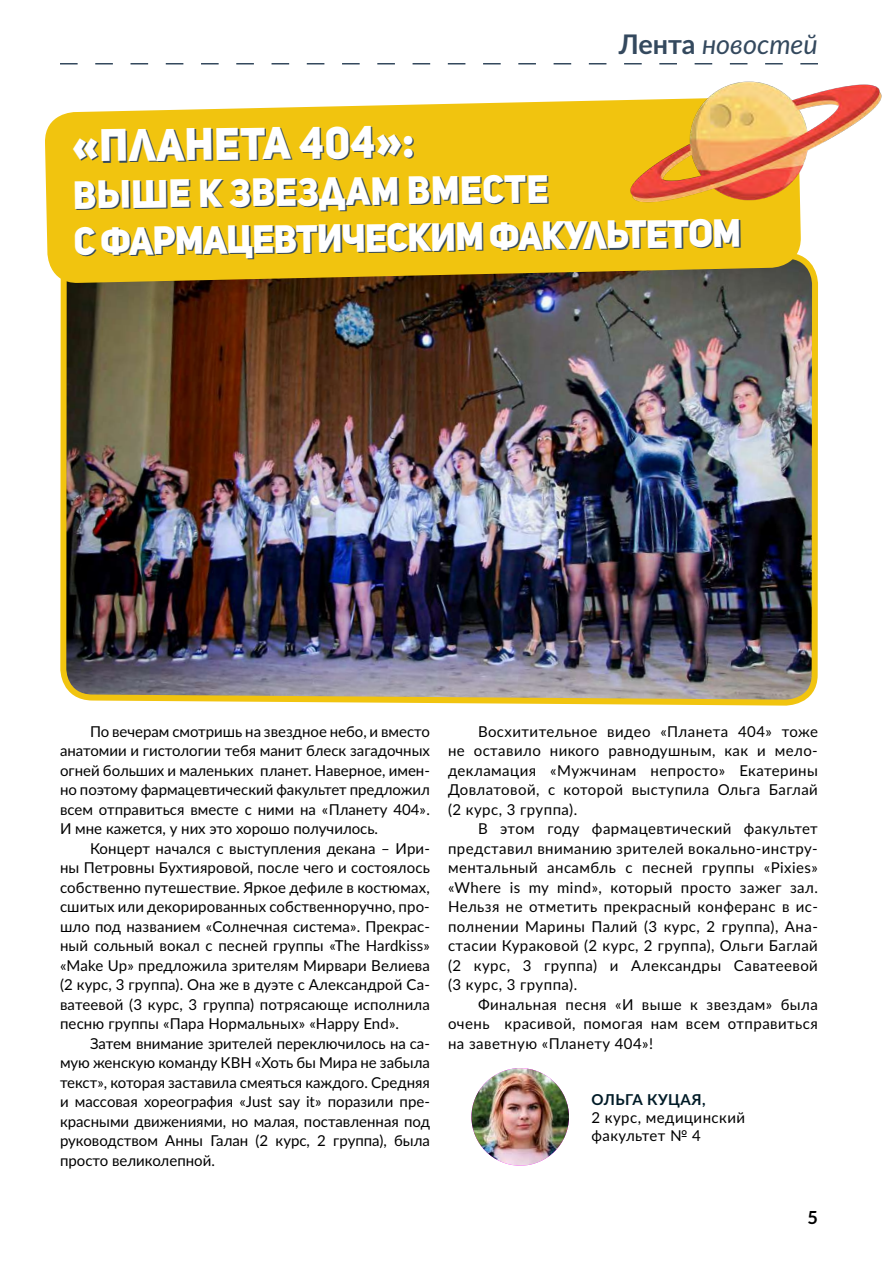
<style>
.page{position:relative;width:893px;height:1263px;background:#fff}
.page>*{position:absolute;margin:0;border:0;box-sizing:border-box;transform-origin:0 0}
.t1{font:45px "Uni Sans Heavy CAPS";color:#fff;scale:.96 1}
.t2{font:39px/47.2px "Uni Sans Heavy CAPS";color:#fff;scale:.96 1}
.t3{font:italic 27px "Lato";color:#34495e}
.t4{font:700 18px "Lato";color:#000}
.t5{font:15px/19.5px "Lato";letter-spacing:.01em;color:#000;text-align:justify}
.t6{font:15px/18px "Lato";letter-spacing:.03em;color:#000}
.t7{font:700 15px "Lato";letter-spacing:.03em;color:#001b27}
.s1{font-weight:700;font-style:normal}
</style>
<div class="page">
<svg style="left:60px;top:63px;width:547px;height:1px"></svg>
<img style="left:60px;top:255px;width:758px;height:451px">
<svg style="left:45px;top:100px;width:756px;height:184px;background:#e8be19"></svg>
<img style="left:471px;top:1068px;width:98px;height:98px;border-radius:49px">
<img style="left:613px;top:63px;width:269px;height:162px">
<h3 class="t3" style="left:619px;top:25px;width:201px"><span class="s1">Лента</span> новостей</h3>
<h1 class="t1" style="left:72px;top:118px;width:358px;rotate:-1deg">«Планета 404»:</h1>
<h2 class="t2" style="left:72px;top:172px;width:697px;rotate:-1deg">Выше к звездам вместе<br>с фармацевтическим факультетом</h2>
<p class="t5" style="left:60px;top:721px;width:371px;text-indent:30px">По вечерам смотришь на звездное небо, и вместо анатомии и гистологии тебя манит блеск загадочных огней больших и маленьких планет. Наверное, имен&shy;но поэтому фармацевтический факультет предложил всем отправиться вместе с ними на «Планету 404».<br>И мне кажется, у них это хорошо получилось.</p>
<p class="t5" style="left:60px;top:838px;width:371px;text-indent:30px">Концерт начался с выступления декана – Ири&shy;ны Петровны Бухтияровой, после чего и состоялось собственно путешествие. Яркое дефиле в костюмах, сшитых или декорированных собственноручно, про&shy;шло под названием «Солнечная система». Прекрас&shy;ный сольный вокал с песней группы «The Hardkiss» «Make Up» предложила зрителям Мирвари Велиева (2 курс, 3 группа). Она же в дуэте с Александрой Са&shy;ватеевой (3 курс, 3 группа) потрясающе исполнила песню группы «Пара Нормальных» «Happy End».</p>
<p class="t5" style="left:60px;top:1033px;width:371px;text-indent:30px">Затем внимание зрителей переключилось на са&shy;мую женскую команду КВН «Хоть бы Мира не забыла текст», которая заставила смеяться каждого. Средняя и массовая хореография «Just say it» поразили пре&shy;красными движениями, но малая, поставленная под руководством Анны Галан (2 курс, 2 группа), была просто великолепной.</p>
<p class="t5" style="left:448px;top:721px;width:371px;text-indent:30px">Восхитительное видео «Планета 404» тоже не оставило никого равнодушным, как и мело&shy;декламация «Мужчинам непросто» Екатерины Довлатовой, с которой выступила Ольга Баглай (2 курс, 3 группа).</p>
<p class="t5" style="left:448px;top:818px;width:371px;text-indent:30px">В этом году фармацевтический факультет представил вниманию зрителей вокально-инстру&shy;ментальный ансамбль с песней группы «Pixies» «Where is my mind», который просто зажег зал.<br>Нельзя не отметить прекрасный конферанс в ис&shy;полнении Марины Палий (3 курс, 2 группа), Ана&shy;стасии Кураковой (2 курс, 2 группа), Ольги Баглай (2 курс, 3 группа) и Александры Саватеевой (3 курс, 3 группа).</p>
<p class="t5" style="left:448px;top:994px;width:371px;text-indent:30px">Финальная песня «И выше к звездам» была очень красивой, помогая нам всем отправиться на заветную «Планету 404»!</p>
<p class="t7" style="left:591px;top:1088px;width:116px">ОЛЬГА КУЦАЯ,</p>
<p class="t6" style="left:591px;top:1108px;width:155px">2 курс, медицинский факультет № 4</p>
<p class="t4" style="left:807px;top:1204px;width:12px">5</p>
</div>
